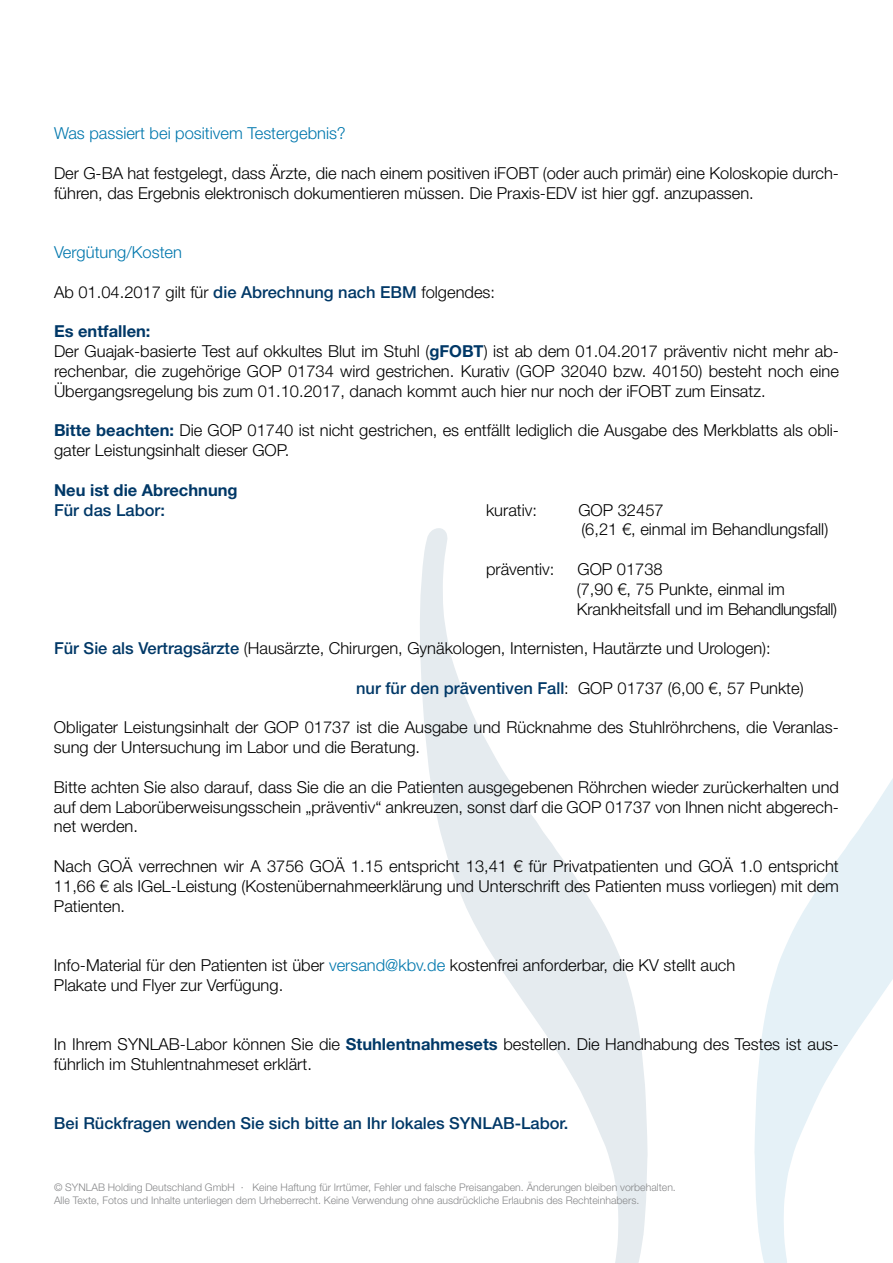
<style>
.page{position:relative;width:893px;height:1263px;background:#fff}
.page>*{position:absolute;margin:0;border:0;box-sizing:border-box;transform-origin:0 0}
.t1{font:300 16.5px/19.8px "Helvetica Neue LT Std";color:#000}
.t2{font:500 16.5px "Helvetica Neue LT Std";color:#003867}
.t3{font:300 16.5px "Helvetica Neue LT Std";color:#0077ad}
.t4{font:700 16.5px "Helvetica Neue LT Std";color:#003867}
.t5{font:300 10.5px/12.6px "Helvetica Neue LT Std";color:#87888a}
.s1{font-weight:500;color:#003867}
.s2{font-weight:700;color:#003867}
.s3{color:#0077ad}
</style>
<div class="page">
<svg style="left:420px;top:528px;width:228px;height:735px"></svg>
<svg style="left:754px;top:778px;width:139px;height:485px"></svg>
<p class="t3" style="left:54px;top:123px;width:293px">Was passiert bei positivem Testergebnis?</p>
<p class="t1" style="left:54px;top:163px;width:787px">Der G-BA hat festgelegt, dass Ärzte, die nach einem positiven iFOBT (oder auch primär) eine Koloskopie durch&shy;führen, das Ergebnis elektronisch dokumentieren müssen. Die Praxis-EDV ist hier ggf. anzupassen.</p>
<p class="t3" style="left:54px;top:242px;width:130px">Vergütung/Kosten</p>
<p class="t1" style="left:54px;top:282px;width:443px">Ab 01.04.2017 gilt für <span class="s1">die Abrechnung nach EBM</span> folgendes:</p>
<p class="t1" style="left:54px;top:321px;width:786px"><span class="s2">Es entfallen:<br></span>Der Guajak-basierte Test auf okkultes Blut im Stuhl (<span class="s2">gFOBT</span>) ist ab dem 01.04.2017 präventiv nicht mehr ab&shy;rechenbar, die zugehörige GOP 01734 wird gestrichen. Kurativ (GOP 32040 bzw. 40150) besteht noch eine Übergangsregelung bis zum 01.10.2017, danach kommt auch hier nur noch der iFOBT zum Einsatz.</p>
<p class="t1" style="left:54px;top:420px;width:787px"><span class="s2">Bitte beachten:</span> Die GOP 01740 ist nicht gestrichen, es entfällt lediglich die Ausgabe des Merkblatts als obli&shy;gater Leistungsinhalt dieser GOP.</p>
<p class="t4" style="left:54px;top:480px;width:185px">Neu ist die Abrechnung</p>
<p class="t2" style="left:54px;top:500px;width:112px">Für das Labor:</p>
<p class="t1" style="left:486px;top:499px;width:53px">kurativ:</p>
<p class="t1" style="left:578px;top:499px;width:251px">GOP 32457<br>(6,21 €, einmal im Behandlungsfall)</p>
<p class="t1" style="left:486px;top:559px;width:70px">präventiv:</p>
<p class="t1" style="left:577px;top:559px;width:262px">GOP 01738<br>(7,90 €, 75 Punkte, einmal im<br>Krankheitsfall und im Behandlungsfall)</p>
<p class="t1" style="left:54px;top:638px;width:718px"><span class="s1">Für Sie als Vertragsärzte</span> (Hausärzte, Chirurgen, Gynäkologen, Internisten, Hautärzte und Urologen):</p>
<p class="t1" style="left:356px;top:678px;width:449px"><span class="s1">nur für den präventiven Fall</span>: GOP 01737 (6,00 €, 57 Punkte)</p>
<p class="t1" style="left:54px;top:717px;width:786px">Obligater Leistungsinhalt der GOP 01737 ist die Ausgabe und Rücknahme des Stuhlröhrchens, die Veranlas&shy;sung der Untersuchung im Labor und die Beratung.</p>
<p class="t1" style="left:54px;top:777px;width:787px;text-align:justify">Bitte achten Sie also darauf, dass Sie die an die Patienten ausgegebenen Röhrchen wieder zurückerhalten und auf dem Laborüberweisungsschein „präventiv“ ankreuzen, sonst darf die GOP 01737 von Ihnen nicht abgerech&shy;net werden.</p>
<p class="t1" style="left:54px;top:856px;width:786px;text-align:justify">Nach GOÄ verrechnen wir A 3756 GOÄ 1.15 entspricht 13,41 € für Privatpatienten und GOÄ 1.0 entspricht 11,66 € als IGeL-Leistung (Kostenübernahmeerklärung und Unterschrift des Patienten muss vorliegen) mit dem Patienten.</p>
<p class="t1" style="left:54px;top:955px;width:683px">Info-Material für den Patienten ist über <span class="s3">versand@kbv.de</span> kostenfrei anforderbar, die KV stellt auch<br>Plakate und Flyer zur Verfügung.</p>
<p class="t1" style="left:54px;top:1034px;width:786px">In Ihrem SYNLAB-Labor können Sie die <span class="s2">Stuhlentnahmesets</span> bestellen. Die Handhabung des Testes ist aus&shy;führlich im Stuhlentnahmeset erklärt.</p>
<p class="t2" style="left:54px;top:1114px;width:516px">Bei Rückfragen wenden Sie sich bitte an Ihr lokales SYNLAB-Labor.</p>
<p class="t5" style="left:54px;top:1181px;width:623px">© SYNLAB Holding Deutschland GmbH · Keine Haftung für Irrtümer, Fehler und falsche Preisangaben. Änderungen bleiben vorbehalten.<br>Alle Texte, Fotos und Inhalte unterliegen dem Urheberrecht. Keine Verwendung ohne ausdrückliche Erlaubnis des Rechteinhabers.</p>
</div>
